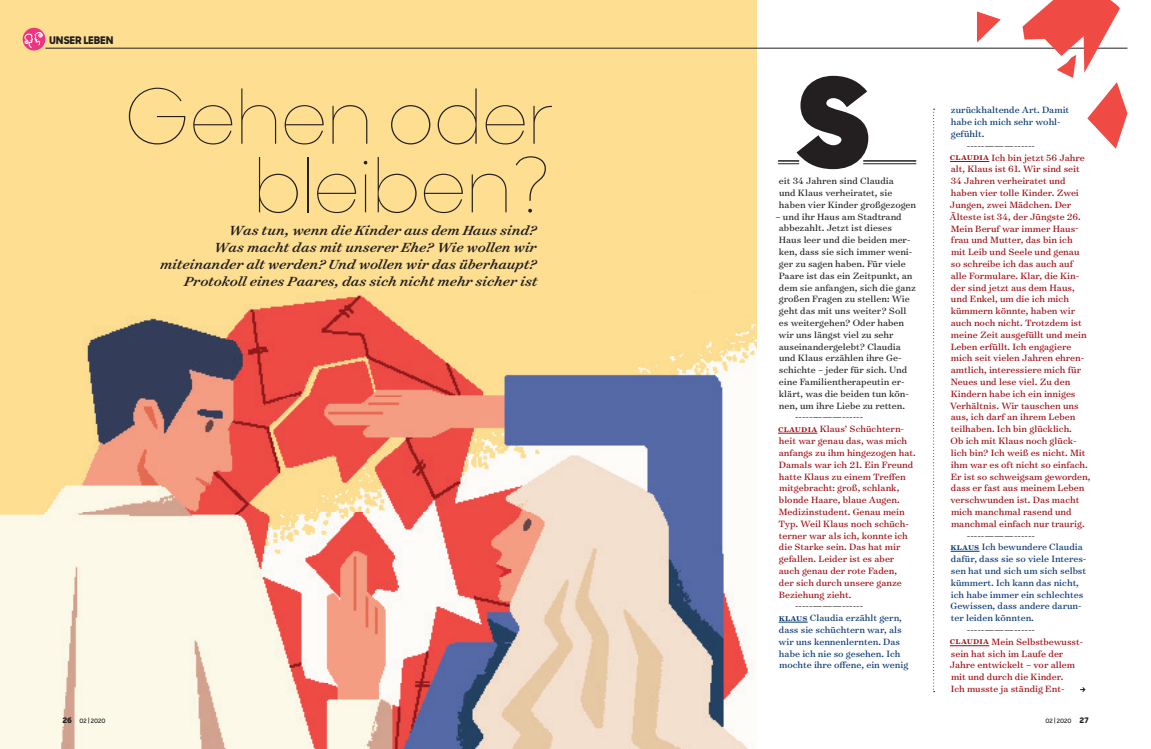
<style>
.page{position:relative;width:1151px;height:749px;background:#fff}
.page>*{position:absolute;margin:0;border:0;box-sizing:border-box;transform-origin:0 0}
.t1{font:900 123.8px "Sharp Sans Display No 1";color:#231f20}
.t2{font:100 75.7px/68.5px "Sharp Sans Display No 1";letter-spacing:-.015em;color:#231f20;text-align:right}
.t3{font:italic 500 15px/17px "Surveyor Text";color:#231f20;text-align:right}
.t4{font:800 10.5px "Sharp Sans Display No 1";letter-spacing:.04em;color:#231f20}
.t5{font:10.3px/11.8px "Surveyor Text";color:#9d070d}
.t6{font:10.3px/11.8px "Surveyor Text";color:#231f20}
.t7{font:10.3px/11.8px "Surveyor Text";color:#013371}
.t8{font:600 6px "Sharp Sans";letter-spacing:-.01em;color:#231f20}
.s1{font-weight:800;font-size:7.6px}
.s2{font-weight:500}
.s3{color:#231f20}
</style>
<div class="page">
<div style="left:0;top:0;width:756px;height:290px;background:#fedf91"></div>
<img style="left:0;top:290px;width:756px;height:458px">
<svg style="left:1080px;top:687px;width:5px;height:4px"></svg>
<hr style="left:778px;top:433px;width:39px;height:1px;background:#9d070d">
<svg style="left:779px;top:621px;width:29px;height:1px"></svg>
<hr style="left:950px;top:161px;width:39px;height:1px;background:#9d070d">
<svg style="left:950px;top:551px;width:29px;height:1px"></svg>
<hr style="left:950px;top:645px;width:39px;height:1px;background:#9d070d">
<svg style="left:933px;top:109px;width:2px;height:581px"></svg>
<hr style="left:45px;top:48px;width:1082px;height:1px;background:#231f20">
<svg style="left:977px;top:11px;width:24px;height:31px"></svg>
<svg style="left:1022px;top:0;width:105px;height:149px"></svg>
<svg style="left:778px;top:163px;width:21px;height:1px"></svg>
<hr style="left:778px;top:160px;width:21px;height:2px;background:#231f20">
<hr style="left:863px;top:163px;width:53px;height:1px;background:#231f20">
<hr style="left:863px;top:160px;width:53px;height:2px;background:#231f20">
<div style="left:23px;top:28px;width:22px;height:22px;background:#ee3380;border-radius:50%"></div>
<svg style="left:24px;top:31px;width:20px;height:22px"></svg>
<p class="t4" style="left:50px;top:33px;width:65px">UNSER LEBEN</p>
<h2 class="t2" style="left:124px;top:80px;width:433px">Gehen oder bleiben?</h2>
<h3 class="t3" style="left:160px;top:221px;width:379px">Was tun, wenn die Kinder aus dem Haus sind?<br>Was macht das mit unserer Ehe? Wie wollen wir miteinander alt werden? Und wollen wir das überhaupt?<br>Protokoll eines Paares, das sich nicht mehr sicher ist</h3>
<p class="t8" style="left:62px;top:715px;width:45px"><span class="s1">26</span> 02 | 2020</p>
<h1 class="t1" style="left:797px;top:33px;width:73px">S</h1>
<p class="t6" style="left:779px;top:175px;width:139px">eit 34 Jahren sind Claudia<br>und Klaus verheiratet, sie haben vier Kinder großgezogen</p>
<p class="t6" style="left:775px;top:210px;width:128px">– und ihr Haus am Stadtrand</p>
<p class="t6" style="left:779px;top:222px;width:115px">abbezahlt. Jetzt ist dieses</p>
<p class="t6" style="left:779px;top:234px;width:133px">Haus leer und die beiden mer-</p>
<p class="t6" style="left:779px;top:245px;width:135px">ken, dass sie sich immer weni-</p>
<p class="t6" style="left:779px;top:257px;width:128px">ger zu sagen haben. Für viele</p>
<p class="t6" style="left:779px;top:269px;width:135px">Paare ist das ein Zeitpunkt, an</p>
<p class="t6" style="left:779px;top:281px;width:139px">dem sie anfangen, sich die ganz</p>
<p class="t6" style="left:779px;top:293px;width:132px">großen Fragen zu stellen: Wie</p>
<p class="t6" style="left:779px;top:304px;width:129px">geht das mit uns weiter? Soll</p>
<p class="t6" style="left:779px;top:316px;width:127px">es weitergehen? Oder haben</p>
<p class="t6" style="left:779px;top:328px;width:117px">wir uns längst viel zu sehr</p>
<p class="t6" style="left:779px;top:340px;width:124px">auseinandergelebt? Claudia</p>
<p class="t6" style="left:779px;top:352px;width:124px">und Klaus erzählen ihre Ge-</p>
<p class="t6" style="left:779px;top:363px;width:130px">schichte – jeder für sich. Und</p>
<p class="t6" style="left:779px;top:375px;width:127px">eine Familientherapeutin er-</p>
<p class="t6" style="left:779px;top:387px;width:131px">klärt, was die beiden tun kön-</p>
<p class="t6" style="left:779px;top:399px;width:128px">nen, um ihre Liebe zu retten.</p>
<p class="t6" style="left:795px;top:411px;width:70px">-----———------</p>
<p class="t5" style="left:778px;top:422px;width:128px"><span class="s2">Claudia</span> Klaus’ Schüchtern-</p>
<p class="t5" style="left:779px;top:434px;width:130px">heit war genau das, was mich</p>
<p class="t5" style="left:779px;top:446px;width:138px">anfangs zu ihm hingezogen hat.</p>
<p class="t5" style="left:779px;top:458px;width:136px">Damals war ich 21. Ein Freund</p>
<p class="t5" style="left:779px;top:470px;width:128px">hatte Klaus zu einem Treffen</p>
<p class="t5" style="left:779px;top:481px;width:122px">mitgebracht: groß, schlank,</p>
<p class="t5" style="left:779px;top:493px;width:122px">blonde Haare, blaue Augen.</p>
<p class="t5" style="left:779px;top:505px;width:127px">Medizinstudent. Genau mein</p>
<p class="t5" style="left:778px;top:517px;width:132px">Typ. Weil Klaus noch schüch-</p>
<p class="t5" style="left:779px;top:529px;width:130px">terner war als ich, konnte ich</p>
<p class="t5" style="left:779px;top:540px;width:123px">die Starke sein. Das hat mir</p>
<p class="t5" style="left:779px;top:552px;width:117px">gefallen. Leider ist es aber</p>
<p class="t5" style="left:779px;top:564px;width:120px">auch genau der rote Faden,</p>
<p class="t5" style="left:779px;top:576px;width:124px">der sich durch unsere ganze</p>
<p class="t5" style="left:779px;top:588px;width:74px">Beziehung zieht.</p>
<p class="t7" style="left:779px;top:599px;width:131px;text-indent:16px"><span class="s3">-----———------<br></span><span class="s2">Klaus</span> Claudia erzählt gern, dass sie schüchtern war, als wir uns kennenlernten. Das habe ich nie so gesehen. Ich mochte ihre offene, ein wenig</p>
<p class="t7" style="left:951px;top:104px;width:120px">zurückhaltende Art. Damit habe ich mich sehr wohl&shy;gefühlt.</p>
<p class="t5" style="left:950px;top:139px;width:142px;text-indent:17px"><span class="s3">-----———------<br></span><span class="s2">Claudia</span> Ich bin jetzt 56 Jahre alt, Klaus ist 61. Wir sind seit<br>34 Jahren verheiratet und haben vier tolle Kinder. Zwei<br>Jungen, zwei Mädchen. Der<br>Älteste ist 34, der Jüngste 26.<br>Mein Beruf war immer Haus&shy;frau und Mutter, das bin ich<br>mit Leib und Seele und genau so schreibe ich das auch auf<br>alle Formulare. Klar, die Kin&shy;der sind jetzt aus dem Haus, und Enkel, um die ich mich kümmern könnte, haben wir auch noch nicht. Trotzdem ist meine Zeit ausgefüllt und mein<br>Leben erfüllt. Ich engagiere mich seit vielen Jahren ehren&shy;amtlich, interessiere mich für<br>Neues und lese viel. Zu den<br>Kindern habe ich ein inniges<br>Verhältnis. Wir tauschen uns aus, ich darf an ihrem Leben teilhaben. Ich bin glücklich.<br>Ob ich mit Klaus noch glück&shy;lich bin? Ich weiß es nicht. Mit ihm war es oft nicht so einfach.<br>Er ist so schweigsam geworden, dass er fast aus meinem Leben verschwunden ist. Das macht mich manchmal rasend und manchmal einfach nur traurig.</p>
<p class="t7" style="left:950px;top:540px;width:137px"><span class="s2">Klaus</span> Ich bewundere Claudia dafür, dass sie so viele Interes&shy;sen hat und sich um sich selbst kümmert. Ich kann das nicht, ich habe immer ein schlechtes<br>Gewissen, dass andere darun&shy;ter leiden könnten.</p>
<p class="t5" style="left:950px;top:623px;width:135px;text-indent:17px"><span class="s3">-----———------<br></span><span class="s2">Claudia</span> Mein Selbstbewusst&shy;sein hat sich im Laufe der<br>Jahre entwickelt – vor allem mit und durch die Kinder.<br>Ich musste ja ständig Ent-</p>
<p class="t8" style="left:1045px;top:715px;width:45px">02 | 2020 <span class="s1">27</span></p>
</div>
